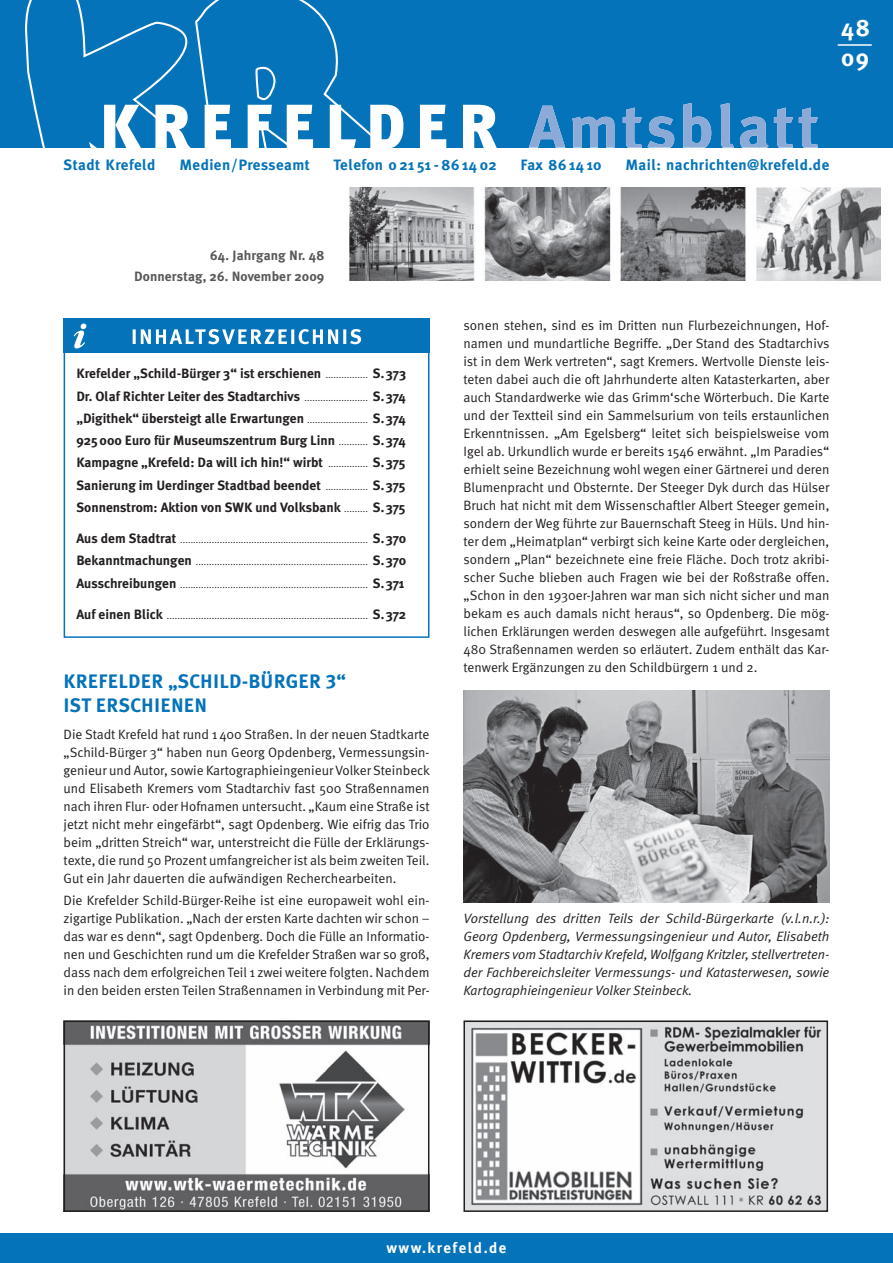
<style>
.page{position:relative;width:893px;height:1263px;background:#fff}
.page>*{position:absolute;margin:0;border:0;box-sizing:border-box;transform-origin:0 0}
.t1{font:700 24px/30px "Meta Plus";color:#fff}
.t2{font:700 19.5px/24px "Meta Plus";letter-spacing:.01em;color:#0473b9}
.t3{font:700 15px "Meta Plus";letter-spacing:.025em;color:#0473b9}
.t4{font:700 15px "Meta Plus";letter-spacing:.1em;color:#fff}
.t5{font:13.5px/18px "Meta Normal";color:#231f20;text-align:justify}
.t6{font:700 13.5px/22.2px "Meta Plus";color:#231f20;text-align:justify}
.t7{font:italic 13.5px/18px "Meta Normal";color:#231f20;text-align:justify}
.t8{font:700 13.5px/21px "Meta Plus";letter-spacing:.01em;color:#57585a;text-align:right}
.t9{font:9px "Meta Normal";color:#231f20}
.s1{font-family:"Meta Normal";font-weight:400;font-size:9px}
.s2{font-family:"Meta Plus";font-weight:700;font-size:13.5px}
.s3{font-family:"Meta Plus Bold Caps";font-weight:400}
</style>
<div class="page">
<div style="left:0;top:0;width:892px;height:147px;background:#0473b9"></div>
<svg style="left:24px;top:0;width:365px;height:148px"></svg>
<img style="left:349px;top:187px;width:531px;height:94px">
<svg style="left:104px;top:105px;width:393px;height:43px"></svg>
<svg style="left:528px;top:103px;width:290px;height:45px"></svg>
<hr style="left:837px;top:44px;width:34px;height:2px;background:#fff">
<div style="left:0;top:1233px;width:892px;height:30px;background:#0473b9"></div>
<img style="left:466px;top:1024px;width:359px;height:185px">
<div style="left:463px;top:1021px;width:365px;height:191px;border:2px solid #231f20"></div>
<img style="left:67px;top:1024px;width:359px;height:185px">
<div style="left:64px;top:1021px;width:365px;height:191px;border:2px solid #231f20"></div>
<div style="left:64px;top:319px;width:365px;height:319px;border:2px solid #0473b9"></div>
<div style="left:94px;top:319px;width:335px;height:34px;background:#0473b9"></div>
<div style="left:64px;top:319px;width:34px;height:34px;background:#0473b9"></div>
<svg style="left:74px;top:324px;width:12px;height:25px"></svg>
<svg style="left:133px;top:329px;width:228px;height:15px"></svg>
<img style="left:463px;top:690px;width:366px;height:213px">
<h1 class="t1" style="left:841px;top:14px;width:31px">48<br>09</h1>
<p class="t3" style="left:64px;top:159px;width:93px">Stadt Krefeld</p>
<p class="t3" style="left:179px;top:159px;width:132px">Medien/Presseamt</p>
<p class="t3" style="left:333px;top:159px;width:165px">Telefon 0 21 51 - 86 14 02</p>
<p class="t3" style="left:520px;top:159px;width:82px">Fax 86 14 10</p>
<p class="t3" style="left:625px;top:159px;width:205px">Mail: nachrichten@krefeld.de</p>
<p class="t8" style="left:134px;top:245px;width:192px">64. Jahrgang Nr. 48<br>Donnerstag, 26. November 2009</p>
<p class="t6" style="left:76px;top:363px;width:331px">Krefelder „Schild-Bürger 3“ ist erschienen <span class="s1">................</span> S. 373<br>Dr. Olaf Richter Leiter des Stadtarchivs <span class="s1">........................</span> S. 374 „Digithek“ übersteigt alle Erwartungen <span class="s1">.......................</span> S. 374<br>925 000 Euro für Museumszentrum Burg Linn <span class="s1">...........</span> S. 374<br>Kampagne „Krefeld: Da will ich hin!“ wirbt <span class="s1">...............</span> S. 375<br>Sanierung im Uerdinger Stadtbad beendet <span class="s1">................</span> S. 375<br>Sonnenstrom: Aktion von SWK und Volksbank <span class="s1">.........</span> S. 375</p>
<p class="t9" style="left:76px;top:537px;width:331px"><span class="s2">Aus dem Stadtrat</span> ....................................................................... <span class="s2">S. 370</span></p>
<p class="t9" style="left:76px;top:559px;width:331px"><span class="s2">Bekanntmachungen</span> ................................................................. <span class="s2">S. 370</span></p>
<p class="t9" style="left:76px;top:581px;width:330px"><span class="s2">Ausschreibungen</span> ....................................................................... <span class="s2">S. 371</span></p>
<p class="t9" style="left:76px;top:612px;width:331px"><span class="s2">Auf einen Blick</span> ............................................................................ <span class="s2">S. 372</span></p>
<h2 class="t2" style="left:64px;top:671px;width:284px">KREFELDER „SCHILD-BÜRGER <span class="s3">3</span>“<br>IST ERSCHIENEN</h2>
<p class="t5" style="left:64px;top:726px;width:368px">Die Stadt Krefeld hat rund 1 400 Straßen. In der neuen Stadtkarte „Schild-Bürger 3“ haben nun Georg Opdenberg, Vermessungsin&shy;genieur und Autor, sowie Kartographieingenieur Volker Steinbeck und Elisabeth Kremers vom Stadtarchiv fast 500 Straßennamen nach ihren Flur- oder Hofnamen untersucht. „Kaum eine Straße ist jetzt nicht mehr eingefärbt“, sagt Opdenberg. Wie eifrig das Trio beim „dritten Streich“ war, unterstreicht die Fülle der Erklärungs&shy;texte, die rund 50 Prozent umfangreicher ist als beim zweiten Teil.<br>Gut ein Jahr dauerten die aufwändigen Recherchearbeiten.</p>
<p class="t5" style="left:64px;top:892px;width:367px">Die Krefelder Schild-Bürger-Reihe ist eine europaweit wohl ein&shy;zigartige Publikation. „Nach der ersten Karte dachten wir schon – das war es denn“, sagt Opdenberg. Doch die Fülle an Informatio&shy;nen und Geschichten rund um die Krefelder Straßen war so groß, dass nach dem erfolgreichen Teil 1 zwei weitere folgten. Nachdem in den beiden ersten Teilen Straßennamen in Verbindung mit Per-</p>
<p class="t5" style="left:463px;top:317px;width:367px">sonen stehen, sind es im Dritten nun Flurbezeichnungen, Hof&shy;namen und mundartliche Begriffe. „Der Stand des Stadtarchivs ist in dem Werk vertreten“, sagt Kremers. Wertvolle Dienste leis&shy;teten dabei auch die oft Jahrhunderte alten Katasterkarten, aber auch Standardwerke wie das Grimm‘sche Wörterbuch. Die Karte und der Textteil sind ein Sammelsurium von teils erstaunlichen Erkenntnissen. „Am Egelsberg“ leitet sich beispielsweise vom Igel ab. Urkundlich wurde er bereits 1546 erwähnt. „Im Paradies“ erhielt seine Bezeichnung wohl wegen einer Gärtnerei und deren Blumenpracht und Obsternte. Der Steeger Dyk durch das Hülser Bruch hat nicht mit dem Wissenschaftler Albert Steeger gemein, sondern der Weg führte zur Bauernschaft Steeg in Hüls. Und hin&shy;ter dem „Heimatplan“ verbirgt sich keine Karte oder dergleichen, sondern „Plan“ bezeichnete eine freie Fläche. Doch trotz akribi&shy;scher Suche blieben auch Fragen wie bei der Roßstraße offen. „Schon in den 1930er-Jahren war man sich nicht sicher und man bekam es auch damals nicht heraus“, so Opdenberg. Die mög&shy;lichen Erklärungen werden deswegen alle aufgeführt. Insgesamt 480 Straßennamen werden so erläutert. Zudem enthält das Kar&shy;tenwerk Ergänzungen zu den Schildbürgern 1 und 2.</p>
<p class="t7" style="left:463px;top:910px;width:367px">Vorstellung des dritten Teils der Schild-Bürgerkarte (v.l.n.r.):<br>Georg Opdenberg, Vermessungsingenieur und Autor, Elisabeth Kremers vom Stadtarchiv Krefeld, Wolfgang Kritzler, stellvertreten&shy;der Fachbereichsleiter Vermessungs- und Katasterwesen, sowie Kartographieingenieur Volker Steinbeck.</p>
<p class="t4" style="left:386px;top:1242px;width:122px">www.krefeld.de</p>
</div>
